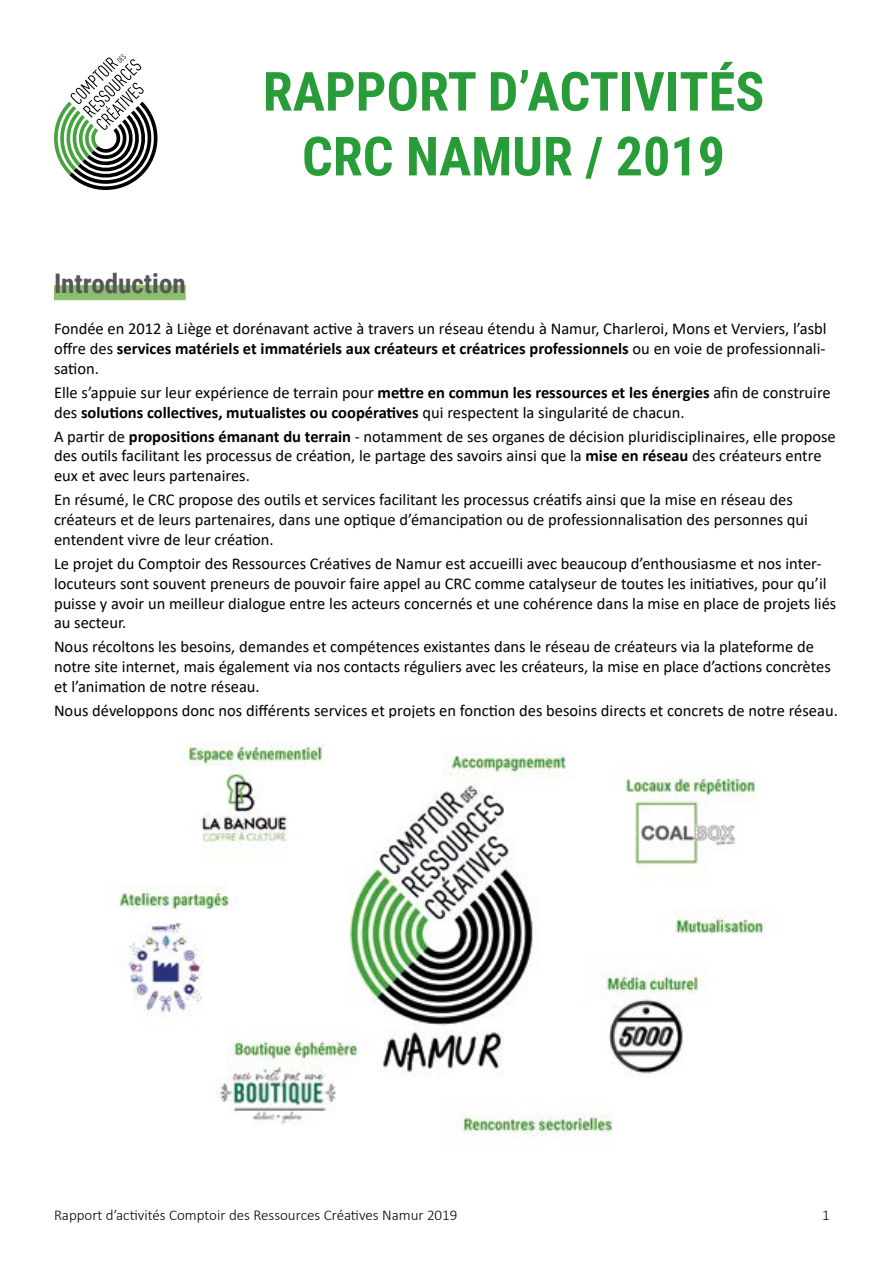
<style>
.page{position:relative;width:893px;height:1263px;background:#fff}
.page>*{position:absolute;margin:0;border:0;box-sizing:border-box;transform-origin:0 0}
.t1{font:700 54px/64.8px "Roboto Condensed";color:#289c38;text-align:center}
.t2{font:700 27px "Roboto Condensed";color:#575756}
.t3{font:16.5px/19.8px "Calibri";color:#000}
.t4{font:300 15px "Calibri";color:#000}
.s1{font-weight:700}
</style>
<div class="page">
<svg style="left:54px;top:54px;width:103px;height:136px"></svg>
<div style="left:54px;top:285px;width:132px;height:15px;background:#8bbe6d"></div>
<img style="left:119px;top:742px;width:646px;height:396px">
<h1 class="t1" style="left:263px;top:57px;width:503px">RAPPORT D’ACTIVITÉS<br>CRC NAMUR / 2019</h1>
<h2 class="t2" style="left:54px;top:264px;width:133px">Introduction</h2>
<p class="t3" style="left:54px;top:318px;width:774px;text-align:justify">Fondée en 2012 à Liège et dorénavant active à travers un réseau étendu à Namur, Charleroi, Mons et Verviers, l’asbl offre des <span class="s1">services matériels et immatériels aux créateurs et créatrices professionnels</span> ou en voie de professionnali&shy;sation.</p>
<p class="t3" style="left:54px;top:382px;width:778px">Elle s’appuie sur leur expérience de terrain pour <span class="s1">mettre en commun les ressources et les énergies</span> afin de construire des <span class="s1">solutions collectives, mutualistes ou coopératives</span> qui respectent la singularité de chacun.</p>
<p class="t3" style="left:54px;top:426px;width:783px">A partir de <span class="s1">propositions émanant du terrain</span> - notamment de ses organes de décision pluridisciplinaires, elle propose des outils facilitant les processus de création, le partage des savoirs ainsi que la <span class="s1">mise en réseau</span> des créateurs entre eux et avec leurs partenaires.</p>
<p class="t3" style="left:54px;top:489px;width:755px">En résumé, le CRC propose des outils et services facilitant les processus créatifs ainsi que la mise en réseau des créateurs et de leurs partenaires, dans une optique d’émancipation ou de professionnalisation des personnes qui entendent vivre de leur création.</p>
<p class="t3" style="left:54px;top:553px;width:784px">Le projet du Comptoir des Ressources Créatives de Namur est accueilli avec beaucoup d’enthousiasme et nos inter&shy;locuteurs sont souvent preneurs de pouvoir faire appel au CRC comme catalyseur de toutes les initiatives, pour qu’il puisse y avoir un meilleur dialogue entre les acteurs concernés et une cohérence dans la mise en place de projets liés au secteur.</p>
<p class="t3" style="left:54px;top:637px;width:778px">Nous récoltons les besoins, demandes et compétences existantes dans le réseau de créateurs via la plateforme de notre site internet, mais également via nos contacts réguliers avec les créateurs, la mise en place d’actions concrètes et l’animation de notre réseau.</p>
<p class="t3" style="left:54px;top:700px;width:785px">Nous développons donc nos différents services et projets en fonction des besoins directs et concrets de notre réseau.</p>
<p class="t4" style="left:54px;top:1206px;width:405px">Rapport d’activités Comptoir des Ressources Créatives Namur 2019</p>
<p class="t4" style="left:822px;top:1206px;width:9px">1</p>
</div>
